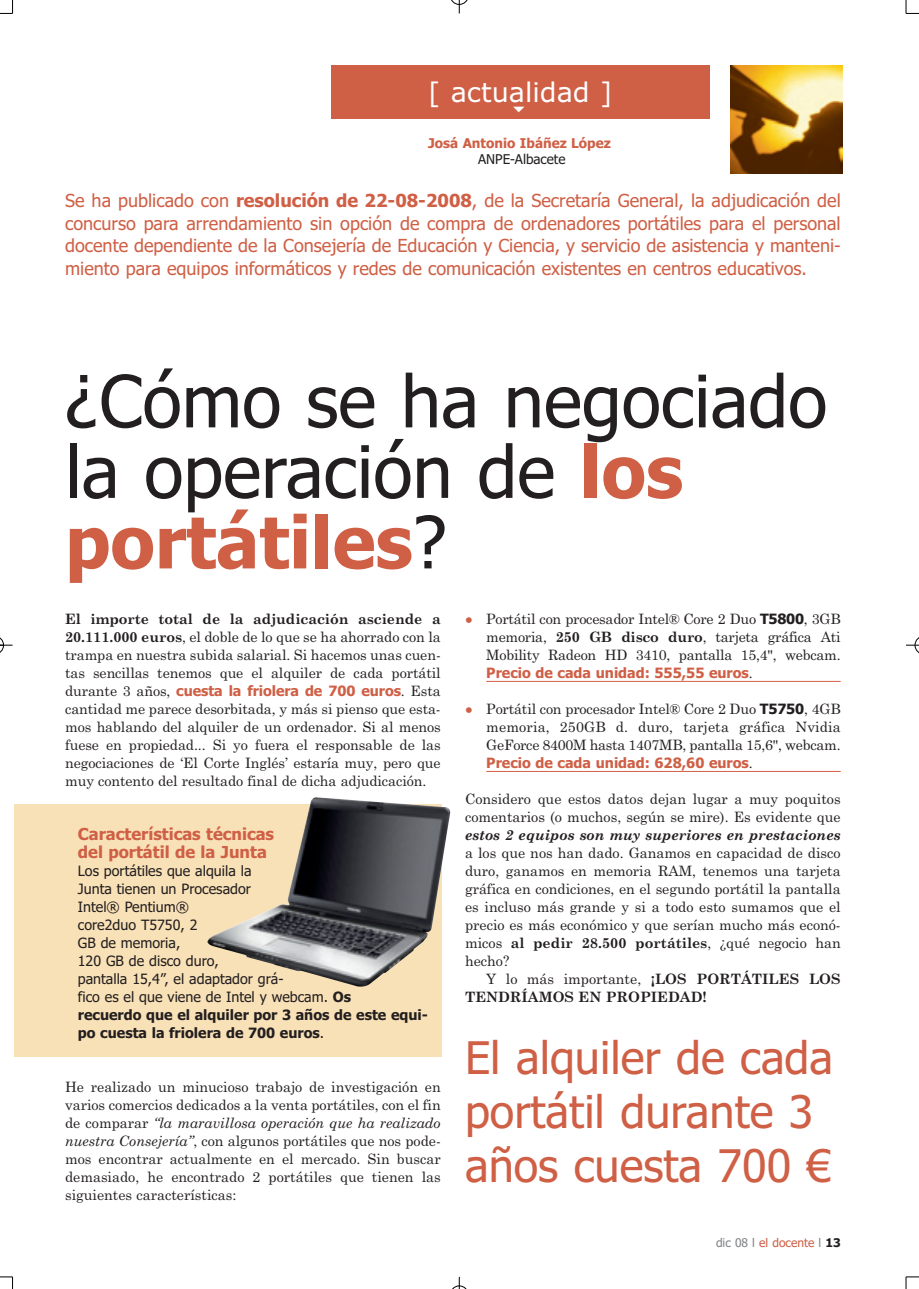
<style>
.page{position:relative;width:919px;height:1289px;background:#fff}
.page>*{position:absolute;margin:0;border:0;box-sizing:border-box;transform-origin:0 0}
.t1{font:72px/70.5px "Tahoma";color:#231f20}
.t2{font:45px/54px "Tahoma";color:#cf5f45}
.t3{font:27px "Verdana";color:#fff}
.t4{font:18px/22.5px "Tahoma";color:#cf5f45;text-align:justify}
.t5{font:700 16.5px/18px "Tahoma";color:#cf5f45}
.t6{font:14.25px/18px "Century Schoolbook";color:#231f20;text-align:justify}
.t7{font:14.25px/18px "Tahoma";color:#231f20}
.t8{font:700 14.25px "Tahoma";color:#cf5f45}
.t9{font:700 14.25px/18px "Century Schoolbook";color:#231f20}
.t10{font:italic 700 14.25px "Century Schoolbook";color:#231f20}
.t11{font:700 13.5px "Tahoma";color:#cf5f45}
.t12{font:13.5px "Tahoma";color:#231f20}
.t13{font:12px "Tahoma";color:#cf5f45}
.s1{font-weight:700}
.s2{font-weight:700;color:#cf5f45}
.s3{font-family:"Century Schoolbook";font-weight:400;color:#231f20}
.s4{font-style:italic}
.s5{font-family:"Tahoma";font-weight:700;font-size:12px;color:#cf5f45}
.s6{font-family:"Tahoma";font-weight:700}
.s7{font-weight:400}
.s8{color:#808285}
.s9{font-weight:700;color:#231f20}
</style>
<div class="page">
<div style="left:15px;top:804px;width:427px;height:252px;background:#f9e1b7"></div>
<img style="left:730px;top:66px;width:112px;height:108px">
<div style="left:331px;top:66px;width:378px;height:53px;background:#cf5f45"></div>
<hr style="left:486px;top:681px;width:354px;height:1px;background:#cf5f45">
<hr style="left:486px;top:771px;width:354px;height:1px;background:#cf5f45">
<img style="left:207px;top:797px;width:243px;height:190px">
<svg style="left:0;top:0;width:13px;height:14px"></svg>
<svg style="left:905px;top:0;width:13px;height:14px"></svg>
<svg style="left:0;top:1276px;width:13px;height:12px"></svg>
<svg style="left:905px;top:1276px;width:13px;height:12px"></svg>
<svg style="left:451px;top:0;width:17px;height:13px"></svg>
<svg style="left:453px;top:1276px;width:13px;height:12px"></svg>
<svg style="left:0;top:637px;width:13px;height:16px"></svg>
<svg style="left:906px;top:638px;width:12px;height:15px"></svg>
<h3 class="t3" style="left:428px;top:81px;width:186px">[ actualidad ]</h3>
<p class="t11" style="left:428px;top:138px;width:184px">Josá Antonio Ibáñez López</p>
<p class="t12" style="left:478px;top:154px;width:89px">ANPE-Albacete</p>
<p class="t4" style="left:65px;top:191px;width:777px">Se ha publicado con <span class="s1">resolución de 22-08-2008</span>, de la Secretaría General, la adjudicación del concurso para arrendamiento sin opción de compra de ordenadores portátiles para el personal docente dependiente de la Consejería de Educación y Ciencia, y servicio de asistencia y manteni&shy;miento para equipos informáticos y redes de comunicación existentes en centros educativos.</p>
<h1 class="t1" style="left:65px;top:372px;width:763px">¿Cómo se ha negociado la operación de <span class="s2">los portátiles</span>?</h1>
<p class="t6" style="left:65px;top:611px;width:377px"><span class="s1">El importe total de la adjudicación asciende a 20.111.000 euros</span>, el doble de lo que se ha ahorrado con la trampa en nuestra subida salarial. Si hacemos unas cuen&shy;tas sencillas tenemos que el alquiler de cada portátil</p>
<p class="t8" style="left:65px;top:685px;width:377px"><span class="s3">durante 3 años,</span> cuesta la friolera de 700 euros<span class="s3">. Esta</span></p>
<p class="t6" style="left:65px;top:701px;width:377px">cantidad me parece desorbitada, y más si pienso que esta&shy;mos hablando del alquiler de un ordenador. Si al menos fuese en propiedad... Si yo fuera el responsable de las negociaciones de ‘El Corte Inglés’ estaría muy, pero que muy contento del resultado final de dicha adjudicación.</p>
<p class="t5" style="left:78px;top:826px;width:198px">Características técnicas del portátil de la Junta</p>
<p class="t7" style="left:78px;top:863px;width:351px">Los portátiles que alquila la<br>Junta tienen un Procesador<br>Intel® Pentium®<br>core2duo T5750, 2<br>GB de memoria,<br>120 GB de disco duro,<br>pantalla 15,4”, el adaptador grá-<br>fico es el que viene de Intel y webcam. <span class="s1">Os<br>recuerdo que el alquiler por 3 años de este equi&shy;po cuesta la friolera de 700 euros</span>.</p>
<p class="t6" style="left:65px;top:1079px;width:377px">He realizado un minucioso trabajo de investigación en varios comercios dedicados a la venta portátiles, con el fin de comparar <span class="s4">“la maravillosa operación que ha realizado nuestra Consejería”</span>, con algunos portátiles que nos pode&shy;mos encontrar actualmente en el mercado. Sin buscar demasiado, he encontrado 2 portátiles que tienen las siguientes características:</p>
<p class="t6" style="left:486px;top:611px;width:356px;text-indent:-21px"><span class="s5">•</span> Portátil con procesador Intel® Core 2 Duo <span class="s6">T5800</span>, 3GB memoria, <span class="s1">250 GB disco duro</span>, tarjeta gráfica Ati Mobility Radeon HD 3410, pantalla 15,4", webcam.</p>
<p class="t8" style="left:486px;top:667px;width:268px">Precio de cada unidad: 555,55 euros<span class="s3">.</span></p>
<p class="t6" style="left:486px;top:701px;width:356px;text-indent:-21px"><span class="s5">•</span> Portátil con procesador Intel® Core 2 Duo <span class="s6">T5750</span>, 4GB memoria, 250GB d. duro, tarjeta gráfica Nvidia GeForce 8400M hasta 1407MB, pantalla 15,6", webcam.</p>
<p class="t8" style="left:486px;top:757px;width:268px">Precio de cada unidad: 628,60 euros<span class="s3">.</span></p>
<p class="t6" style="left:465px;top:791px;width:377px">Considero que estos datos dejan lugar a muy poquitos comentarios (o muchos, según se mire). Es evidente que</p>
<p class="t10" style="left:465px;top:829px;width:377px">estos 2 equipos son muy superiores en prestaciones</p>
<p class="t6" style="left:465px;top:845px;width:377px">a los que nos han dado. Ganamos en capacidad de disco duro, ganamos en memoria RAM, tenemos una tarjeta gráfica en condiciones, en el segundo portátil la pantalla es incluso más grande y si a todo esto sumamos que el precio es más económico y que serían mucho más econó&shy;micos <span class="s1">al pedir 28.500 portátiles</span>, ¿qué negocio han hecho?</p>
<p class="t9" style="left:465px;top:971px;width:377px;text-indent:21px"><span class="s7">Y lo más importante,</span> ¡LOS PORTÁTILES LOS<br>TENDRÍAMOS EN PROPIEDAD!</p>
<h2 class="t2" style="left:465px;top:1034px;width:369px">El alquiler de cada portátil durante 3 años cuesta 700 €</h2>
<p class="t13" style="left:716px;top:1237px;width:126px"><span class="s8">dic 08 l</span> el docente <span class="s8">l</span> <span class="s9">13</span></p>
</div>
